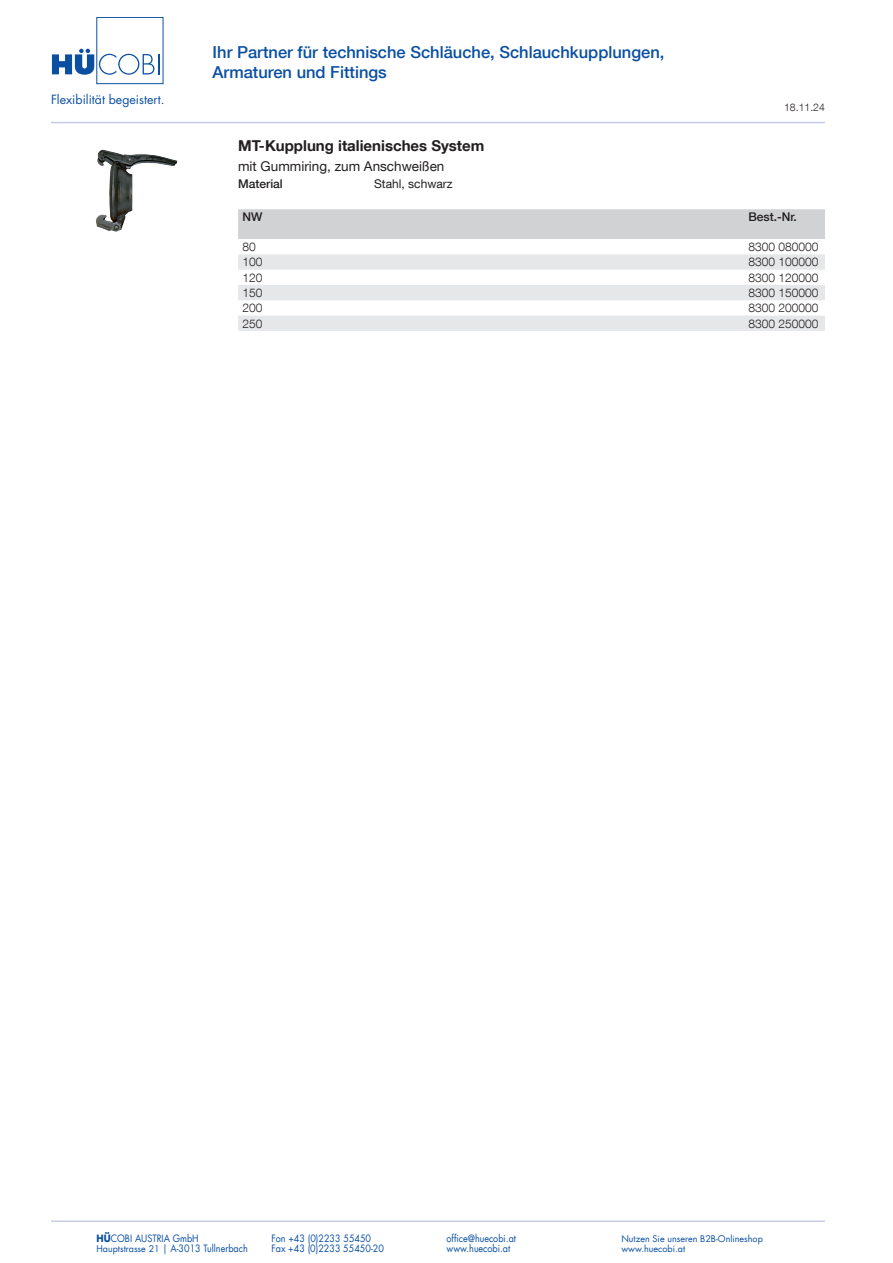
<style>
.page{position:relative;width:893px;height:1263px;background:#fff}
.page>*{position:absolute;margin:0;border:0;box-sizing:border-box;transform-origin:0 0}
.t1{font:500 16.5px/19.8px "Helvetica Neue LT Com";color:#0a4fa2}
.t2{font:700 15px "Helvetica Neue LT Com";color:#231f20}
.t3{font:13.5px "Helvetica Neue LT Com";color:#231f20}
.t4{font:12.3px "Futura LT";color:#0a4fa2}
.t5{font:300 12px "Helvetica Neue LT Com";color:#231f20}
.t6{font:500 12px "Helvetica Neue LT Com";color:#231f20}
.t7{font:12px "Helvetica Neue LT Com";color:#231f20}
.t8{font:300 10.5px "Helvetica Neue LT Com";color:#231f20}
.t9{font:9.9px "Futura LT";color:#0a4fa2;scale:.91 1}
.t10{font:9px "Futura LT";color:#0a4fa2}
.s1{font-weight:700}
.s2{font-size:9px}
</style>
<div class="page">
<hr style="left:51px;top:122px;width:774px;height:1px;background:#c7cbe6">
<hr style="left:51px;top:1220px;width:774px;height:2px;background:#c7cbe6">
<div style="left:96px;top:17px;width:67px;height:67px;border:1px solid #0a4fa2"></div>
<svg style="left:52px;top:49px;width:108px;height:26px"></svg>
<div style="left:238px;top:209px;width:587px;height:30px;background:#d1d2d4"></div>
<svg style="left:238px;top:254px;width:587px;height:77px;fill:#e6e7e9"></svg>
<img style="left:96px;top:150px;width:81px;height:82px">
<p class="t4" style="left:51px;top:91px;width:115px">Flexibilität begeistert.</p>
<h1 class="t1" style="left:213px;top:42px;width:453px">Ihr Partner für technische Schläuche, Schlauchkupplungen,<br>Armaturen und Fittings</h1>
<p class="t8" style="left:784px;top:101px;width:42px">18.11.24</p>
<h2 class="t2" style="left:238px;top:136px;width:248px">MT-Kupplung italienisches System</h2>
<h3 class="t3" style="left:238px;top:158px;width:208px">mit Gummiring, zum Anschweißen</h3>
<p class="t6" style="left:238px;top:177px;width:46px">Material</p>
<p class="t7" style="left:374px;top:176px;width:80px">Stahl, schwarz</p>
<p class="t6" style="left:242px;top:210px;width:21px">NW</p>
<p class="t6" style="left:748px;top:210px;width:50px">Best.-Nr.</p>
<p class="t5" style="left:242px;top:239px;width:15px">80</p>
<p class="t5" style="left:748px;top:239px;width:72px">8300 080000</p>
<p class="t5" style="left:242px;top:255px;width:22px">100</p>
<p class="t5" style="left:748px;top:255px;width:72px">8300 100000</p>
<p class="t5" style="left:242px;top:270px;width:22px">120</p>
<p class="t5" style="left:748px;top:270px;width:72px">8300 120000</p>
<p class="t5" style="left:242px;top:285px;width:22px">150</p>
<p class="t5" style="left:748px;top:285px;width:72px">8300 150000</p>
<p class="t5" style="left:242px;top:301px;width:22px">200</p>
<p class="t5" style="left:748px;top:301px;width:72px">8300 200000</p>
<p class="t5" style="left:242px;top:316px;width:22px">250</p>
<p class="t5" style="left:748px;top:316px;width:72px">8300 250000</p>
<p class="t9" style="left:97px;top:1232px;width:114px"><span class="s1">HÜ</span>COBI AUSTRIA GmbH</p>
<p class="t9" style="left:271px;top:1232px;width:111px">Fon +43 (0)2233 55450</p>
<p class="t9" style="left:446px;top:1232px;width:78px">office@huecobi.at</p>
<p class="t10" style="left:621px;top:1233px;width:143px">Nutzen Sie unseren B2B-Onlineshop</p>
<p class="t9" style="left:97px;top:1242px;width:168px"><span class="s2">Hauptstrasse 21</span> | A-3013 Tullnerbach</p>
<p class="t9" style="left:271px;top:1242px;width:125px">Fax +43 (0)2233 55450-20</p>
<p class="t9" style="left:446px;top:1242px;width:72px">www.huecobi.at</p>
<p class="t10" style="left:621px;top:1243px;width:65px">www.huecobi.at</p>
</div>
